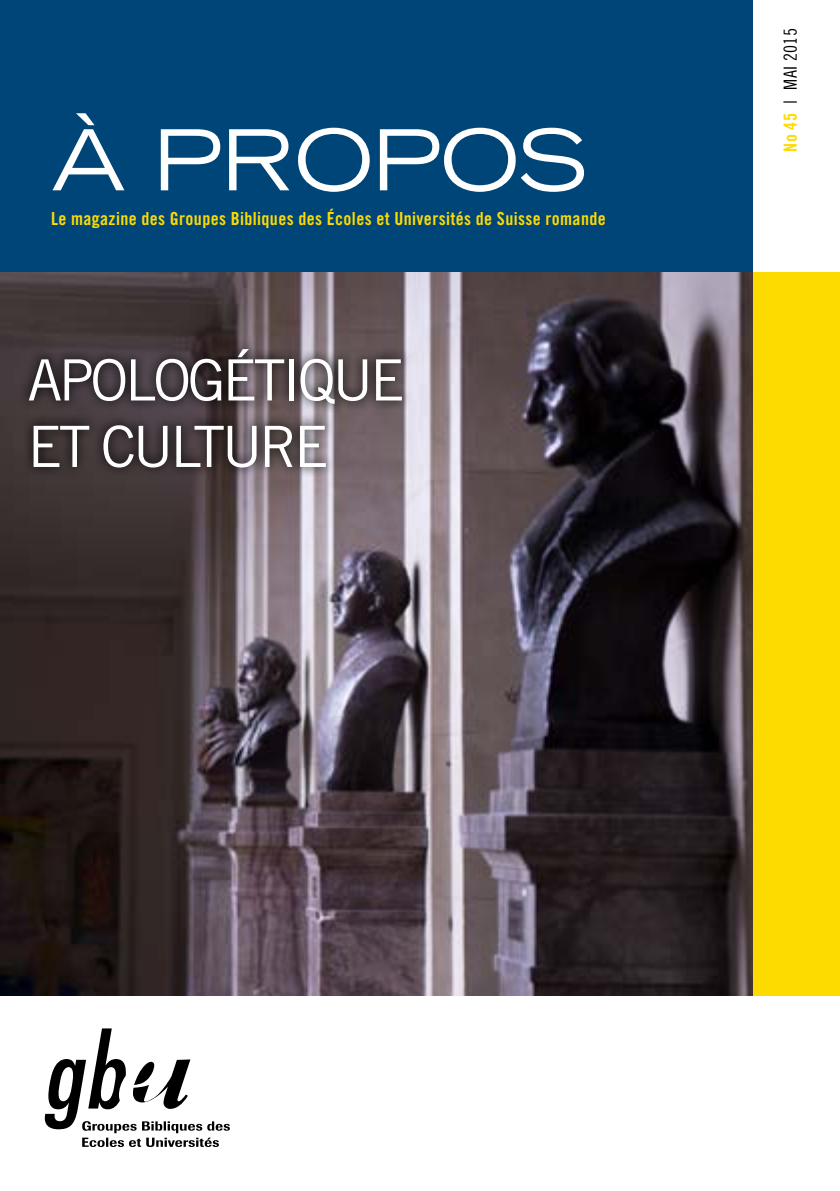
<style>
.page{position:relative;width:840px;height:1191px;background:#fff}
.page>*{position:absolute;margin:0;border:0;box-sizing:border-box;transform-origin:0 0}
.t1{font:expanded 84px "Trade Gothic LH";letter-spacing:-.02em;color:#fff}
.t2{font:57px/66.4px "Trade Gothic";letter-spacing:-.06em;color:#fff}
.t3{font:18px "Trade Gothic Bold Cond Twenty";letter-spacing:.02em;color:#fddb00}
.t4{font:18px "Trade Gothic Cond Eighteen";letter-spacing:.02em;color:#000}
.s1{font-family:"Trade Gothic Bold Cond Twenty";color:#fddb00}
</style>
<div class="page">
<div style="left:0;top:0;width:751px;height:272px;background:#004578"></div>
<div style="left:751px;top:272px;width:88px;height:723px;background:#fddb00"></div>
<img style="left:0;top:273px;width:751px;height:722px">
<svg style="left:45px;top:1028px;width:185px;height:119px"></svg>
<svg style="left:19px;top:338px;width:392px;height:138px;background:#52484b"></svg>
<h1 class="t1" style="left:51px;top:105px;width:538px">À PROPOS</h1>
<p class="t3" style="left:51px;top:207px;width:556px">Le magazine des Groupes Bibliques des Écoles et Universités de Suisse romande</p>
<h2 class="t2" style="left:27px;top:346px;width:378px">APOLOGÉTIQUE<br>ET CULTURE</h2>
<p class="t4" style="left:779px;top:152px;width:125px;rotate:-90deg"><span class="s1">No 45</span> | MAI 2015</p>
</div>
